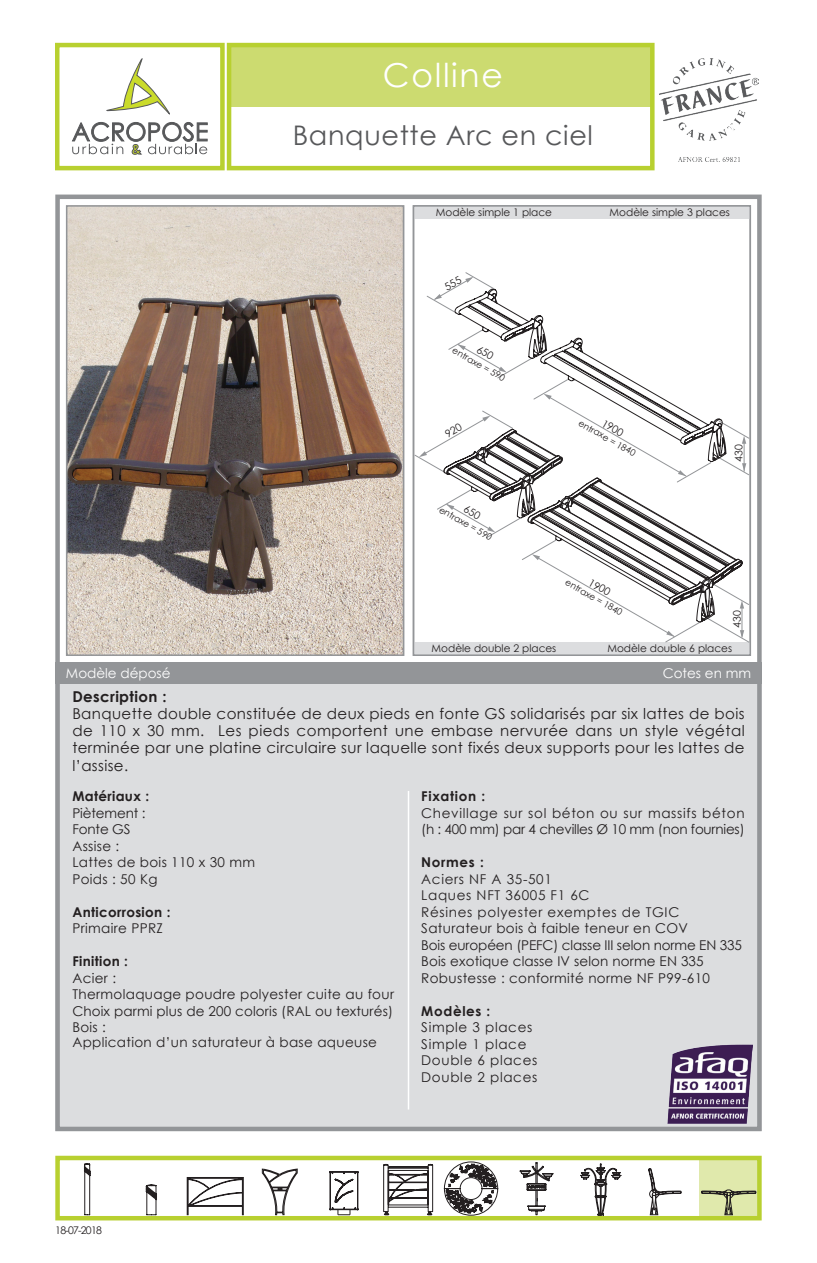
<style>
.page{position:relative;width:817px;height:1263px;background:#fff}
.page>*{position:absolute;margin:0;border:0;box-sizing:border-box;transform-origin:0 0}
.t1{font:33px "Century Gothic";letter-spacing:.05em;color:#fff}
.t2{font:27px "Century Gothic";letter-spacing:.025em;color:#57585a}
.t3{font:15px/17.2px "Century Gothic";letter-spacing:.025em;color:#231f20;text-align:justify}
.t4{font:700 15px "Century Gothic";letter-spacing:.025em;color:#231f20}
.t5{font:13.5px/16.5px "Century Gothic";letter-spacing:.025em;color:#231f20}
.t6{font:13.5px/16.5px "Century Gothic";letter-spacing:.05em;color:#231f20}
.t7{font:700 13.5px "Century Gothic";letter-spacing:.025em;color:#231f20}
.t8{font:13.5px "Century Gothic";color:#fff}
.t9{font:700 13.5px "Century Gothic";letter-spacing:.05em;color:#231f20}
.t10{font:10.5px "Century Gothic";color:#231f20}
.t11{font:9px "Century Gothic";color:#231f20}
.s1{font-style:inherit}
</style>
<div class="page">
<div style="left:55px;top:682px;width:706px;height:449px;background:#dcdddf"></div>
<div style="left:55px;top:195px;width:706px;height:936px;border:4px solid #939598"></div>
<div style="left:55px;top:662px;width:706px;height:22px;background:#939598"></div>
<hr style="left:407px;top:791px;width:2px;height:318px;background:#fff">
<svg style="left:187px;top:1177px;width:57px;height:38px"></svg>
<svg style="left:262px;top:1168px;width:35px;height:47px"></svg>
<svg style="left:580px;top:1163px;width:41px;height:52px"></svg>
<svg style="left:519px;top:1162px;width:34px;height:53px"></svg>
<svg style="left:146px;top:1184px;width:11px;height:31px"></svg>
<svg style="left:84px;top:1163px;width:6px;height:52px"></svg>
<svg style="left:444px;top:1161px;width:54px;height:54px"></svg>
<svg style="left:383px;top:1164px;width:50px;height:51px"></svg>
<svg style="left:329px;top:1171px;width:29px;height:44px"></svg>
<svg style="left:648px;top:1168px;width:33px;height:47px"></svg>
<img style="left:667px;top:1044px;width:85px;height:79px">
<div style="left:228px;top:43px;width:423px;height:64px;background:#ccdb70"></div>
<svg style="left:106px;top:58px;width:64px;height:57px"></svg>
<svg style="left:72px;top:122px;width:135px;height:33px"></svg>
<div style="left:227px;top:43px;width:427px;height:127px;border:4px solid #b8d030"></div>
<div style="left:55px;top:43px;width:170px;height:127px;border:4px solid #b8d030"></div>
<img style="left:659px;top:59px;width:99px;height:103px">
<div style="left:413px;top:206px;width:337px;height:13px;background:#dcdddf"></div>
<div style="left:413px;top:643px;width:337px;height:12px;background:#dcdddf"></div>
<svg style="left:750px;top:442px;width:12px;height:198px"></svg>
<div style="left:412px;top:205px;width:338px;height:451px;border:2px solid #939598"></div>
<img style="left:69px;top:208px;width:332px;height:445px">
<div style="left:66px;top:205px;width:338px;height:451px;border:2px solid #939598"></div>
<div style="left:699px;top:1158px;width:61px;height:61px;background:#e0e9ac"></div>
<div style="left:55px;top:1156px;width:706px;height:64px;border:4px solid #b8d030"></div>
<svg style="left:701px;top:1190px;width:55px;height:29px"></svg>
<svg style="left:414px;top:272px;width:335px;height:371px"></svg>
<h1 class="t1" style="left:383px;top:52px;width:121px"><span class="s1">C</span>olline</h1>
<h2 class="t2" style="left:293px;top:116px;width:301px"><span class="s1">B</span>anquette Arc en ciel</h2>
<h1 class="t1" style="left:717px;top:113px;width:20px">2</h1>
<p class="t10" style="left:436px;top:205px;width:118px">Modèle simple 1 place</p>
<p class="t10" style="left:609px;top:205px;width:122px">Modèle simple 3 places</p>
<p class="t11" style="left:456px;top:344px;width:60px;rotate:29deg">entraxe = 590</p>
<p class="t10" style="left:606px;top:416px;width:25px;rotate:30deg">1900</p>
<p class="t11" style="left:582px;top:417px;width:65px;rotate:29deg">entraxe = 1840</p>
<p class="t10" style="left:731px;top:462px;width:19px;rotate:-90deg">430</p>
<p class="t11" style="left:443px;top:503px;width:60px;rotate:29deg">entraxe = 590</p>
<p class="t10" style="left:431px;top:641px;width:126px">Modèle double 2 places</p>
<p class="t10" style="left:593px;top:575px;width:25px;rotate:30deg">1900</p>
<p class="t11" style="left:569px;top:576px;width:65px;rotate:29deg">entraxe = 1840</p>
<p class="t10" style="left:729px;top:628px;width:19px;rotate:-90deg">430</p>
<p class="t10" style="left:607px;top:641px;width:126px">Modèle double 6 places</p>
<p class="t8" style="left:66px;top:664px;width:106px">Modèle déposé</p>
<p class="t8" style="left:662px;top:664px;width:90px">Cotes en mm</p>
<p class="t4" style="left:72px;top:685px;width:96px">Description :</p>
<p class="t3" style="left:72px;top:704px;width:673px">Banquette double constituée de deux pieds en fonte GS solidarisés par six lattes de bois de 110 x 30 mm. Les pieds comportent une embase nervurée dans un style végétal terminée par une platine circulaire sur laquelle sont fixés deux supports pour les lattes de l’assise.</p>
<p class="t7" style="left:72px;top:786px;width:78px">Matériaux :</p>
<p class="t5" style="left:72px;top:804px;width:184px">Piètement :<br>Fonte GS<br>Assise :<br>Lattes de bois 110 x 30 mm<br>Poids : 50 Kg</p>
<p class="t7" style="left:72px;top:901px;width:100px">Anticorrosion :</p>
<p class="t5" style="left:72px;top:920px;width:92px">Primaire PPRZ</p>
<p class="t7" style="left:72px;top:951px;width:57px">Finition :</p>
<p class="t5" style="left:72px;top:969px;width:323px">Acier :<br>Thermolaquage poudre polyester cuite au four<br>Choix parmi plus de 200 coloris (RAL ou texturés)<br>Bois :</p>
<p class="t5" style="left:72px;top:1034px;width:306px">Application d’un saturateur à base aqueuse</p>
<p class="t9" style="left:421px;top:786px;width:65px">Fixation :</p>
<p class="t6" style="left:421px;top:804px;width:325px">Chevillage sur sol béton ou sur massifs béton (h : 400 mm) par 4 chevilles Ø 10 mm (non fournies)</p>
<p class="t7" style="left:421px;top:852px;width:64px">Normes :</p>
<p class="t5" style="left:421px;top:870px;width:322px">Aciers NF A 35-501<br>Laques NFT 36005 F1 6C<br>Résines polyester exemptes de TGIC Saturateur bois à faible teneur en COV<br>Bois européen (PEFC) classe III selon norme EN 335<br>Bois exotique classe IV selon norme EN 335<br>Robustesse : conformité norme NF P99-610</p>
<p class="t9" style="left:421px;top:1000px;width:71px">Modèles :</p>
<p class="t6" style="left:421px;top:1019px;width:118px">Simple 3 places<br>Simple 1 place<br>Double 6 places<br>Double 2 places</p>
<p class="t10" style="left:55px;top:1222px;width:48px">18-07-2018</p>
</div>
